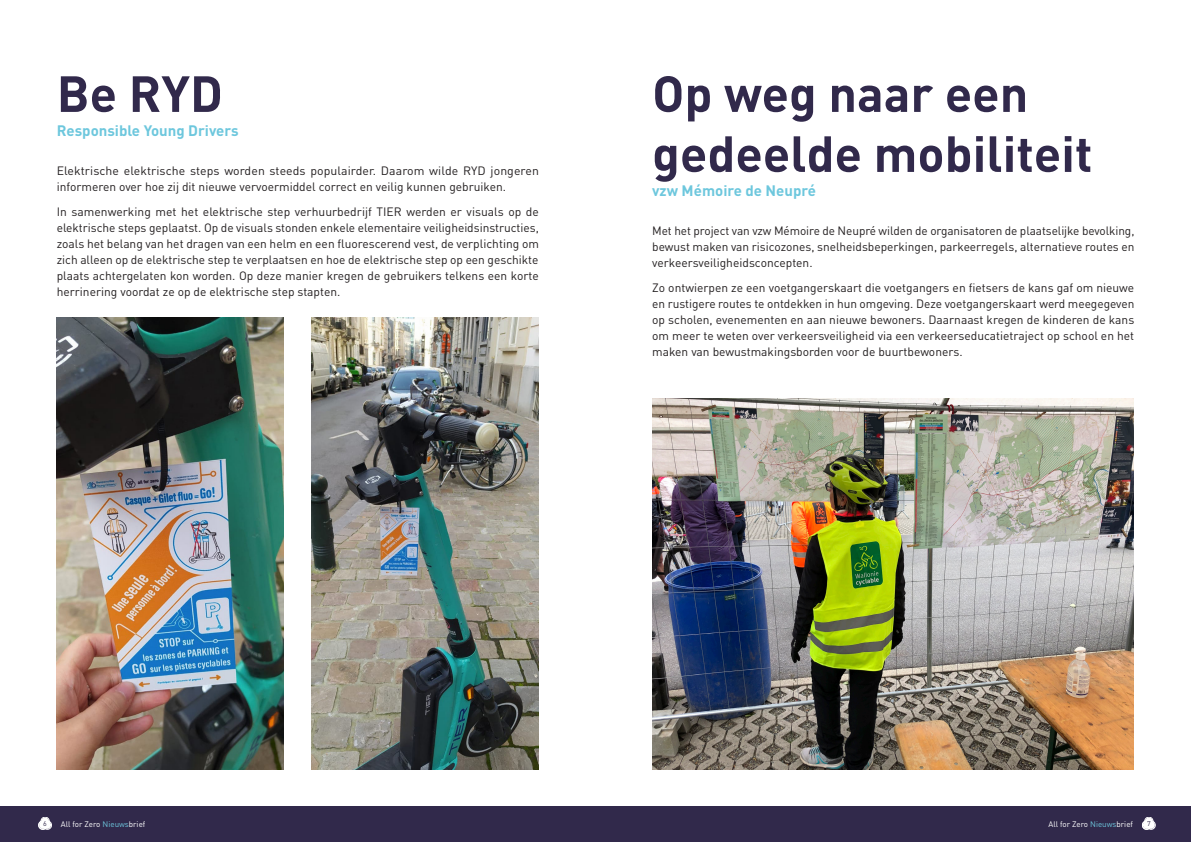
<style>
.page{position:relative;width:1191px;height:842px;background:#fff}
.page>*{position:absolute;margin:0;border:0;box-sizing:border-box;transform-origin:0 0}
.titel{font:700 50px/60px "DIN Pro";color:#31294b}
.organisatie{font:700 15px "DIN Pro";color:#6dc7dd}
.BASISTEKST{font:12px/16px "DIN Pro";color:#231f20;text-align:justify}
.t1{font:8px "DIN Pro";color:#fff}
.t2{font:7px "DIN Pro";color:#31294b}
.s1{color:#6dc7dd}
</style>
<div class="page">
<div style="left:0;top:806px;width:1191px;height:36px;background:#31294b"></div>
<div style="left:1146px;top:821px;width:9px;height:8px;border:1px solid #fff;border-radius:50%"></div>
<svg style="left:1142px;top:817px;width:12px;height:12px"></svg>
<div style="left:43px;top:821px;width:9px;height:8px;border:1px solid #fff;border-radius:50%"></div>
<svg style="left:39px;top:817px;width:12px;height:12px"></svg>
<img style="left:57px;top:317px;width:226px;height:453px">
<img style="left:312px;top:317px;width:227px;height:453px">
<img style="left:652px;top:398px;width:481px;height:372px">
<p class="titel" style="left:57px;top:62px;width:168px">Be RYD</p>
<p class="organisatie" style="left:57px;top:121px;width:183px">Responsible Young Drivers</p>
<p class="BASISTEKST" style="left:57px;top:162px;width:484px">Elektrische elektrische steps worden steeds populairder. Daarom wilde RYD jongeren informeren over hoe zij dit nieuwe vervoermiddel correct en veilig kunnen gebruiken.</p>
<p class="BASISTEKST" style="left:57px;top:203px;width:484px">In samenwerking met het elektrische step verhuurbedrijf TIER werden er visuals op de elektrische steps geplaatst. Op de visuals stonden enkele elementaire veiligheidsinstructies, zoals het belang van het dragen van een helm en een fluorescerend vest, de verplichting om zich alleen op de elektrische step te verplaatsen en hoe de elektrische step op een geschikte plaats achtergelaten kon worden. Op deze manier kregen de gebruikers telkens een korte herrinering voordat ze op de elektrische step stapten.</p>
<p class="titel" style="left:652px;top:62px;width:442px">Op weg naar een gedeelde mobiliteit</p>
<p class="organisatie" style="left:652px;top:181px;width:165px">vzw Mémoire de Neupré</p>
<p class="BASISTEKST" style="left:652px;top:222px;width:484px">Met het project van vzw Mémoire de Neupré wilden de organisatoren de plaatselijke bevolking, bewust maken van risicozones, snelheidsbeperkingen, parkeerregels, alternatieve routes en verkeersveiligheidsconcepten.</p>
<p class="BASISTEKST" style="left:652px;top:279px;width:484px">Zo ontwierpen ze een voetgangerskaart die voetgangers en fietsers de kans gaf om nieuwe en rustigere routes te ontdekken in hun omgeving. Deze voetgangerskaart werd meegegeven op scholen, evenementen en aan nieuwe bewoners. Daarnaast kregen de kinderen de kans om meer te weten over verkeersveiligheid via een verkeerseducatietraject op school en het maken van bewustmakingsborden voor de buurtbewoners.</p>
<p class="t2" style="left:43px;top:819px;width:5px">6</p>
<p class="t1" style="left:61px;top:819px;width:86px">All for Zero <span class="s1">Nieuws</span>brief</p>
<p class="t1" style="left:1048px;top:819px;width:86px">All for Zero <span class="s1">Nieuws</span>brief</p>
<p class="t2" style="left:1147px;top:819px;width:5px">7</p>
</div>
